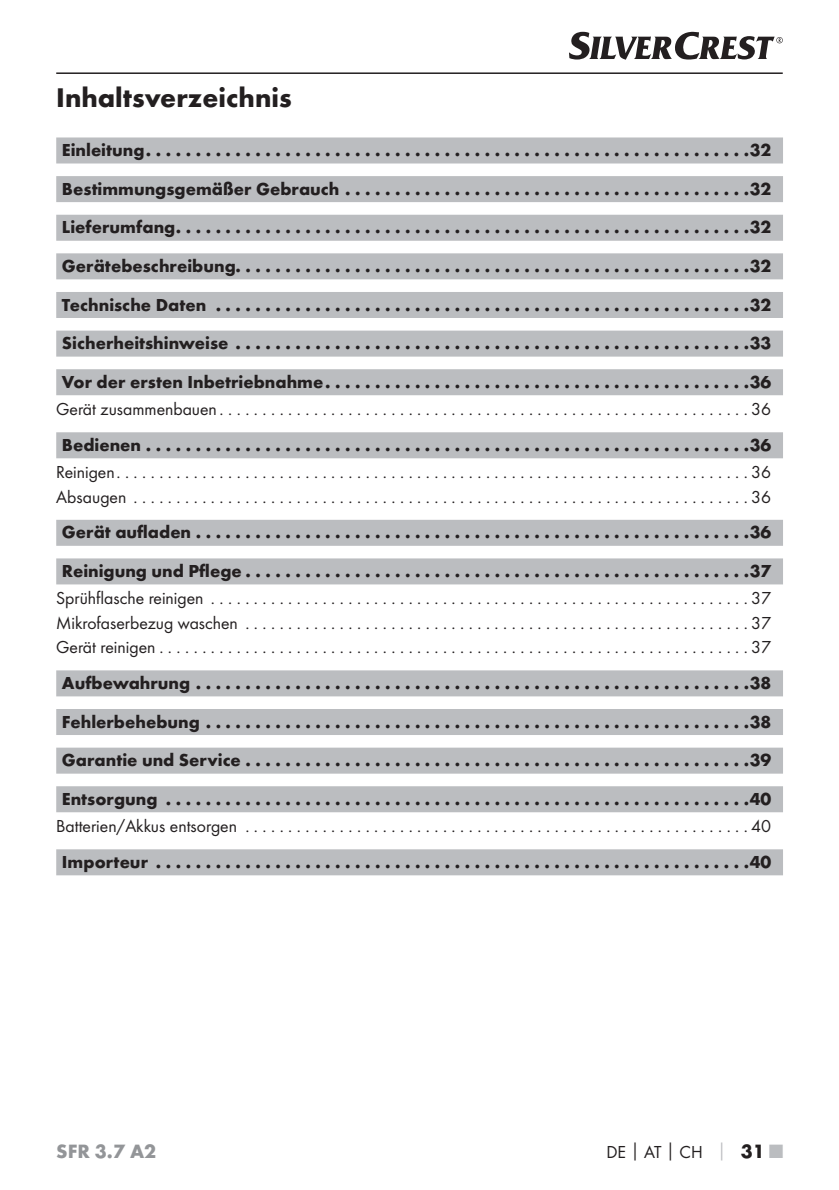
<style>
.page{position:relative;width:839px;height:1190px;background:#fff}
.page>*{position:absolute;margin:0;border:0;box-sizing:border-box;transform-origin:0 0}
.t1{font:700 28px "Futura";color:#231f20}
.t2{font:700 20px "Futura";color:#939598}
.t3{font:700 18px/38.6px "Futura";color:#231f20;text-align:justify}
.t4{font:18px/24.4px "Futura Boo";color:#231f20}
.s1{font-family:"Futura";font-weight:700}
.s2{font-family:"Futura";font-weight:700;color:#bbbdc0}
.s3{font-family:"Futura";font-weight:700;font-size:20px}
.s4{font-family:"Futura";font-weight:700;font-size:20px;color:#bbbdc0}
</style>
<div class="page">
<hr style="left:56px;top:72px;width:726px;height:2px;background:#231f20">
<svg style="left:569px;top:32px;width:213px;height:28px"></svg>
<div style="left:56px;top:137px;width:726px;height:26px;background:#bbbdc0"></div>
<div style="left:56px;top:176px;width:726px;height:26px;background:#bbbdc0"></div>
<div style="left:56px;top:215px;width:726px;height:26px;background:#bbbdc0"></div>
<div style="left:56px;top:253px;width:726px;height:26px;background:#bbbdc0"></div>
<div style="left:56px;top:292px;width:726px;height:26px;background:#bbbdc0"></div>
<div style="left:56px;top:330px;width:726px;height:26px;background:#bbbdc0"></div>
<div style="left:56px;top:369px;width:726px;height:26px;background:#bbbdc0"></div>
<div style="left:56px;top:432px;width:726px;height:26px;background:#bbbdc0"></div>
<div style="left:56px;top:520px;width:726px;height:26px;background:#bbbdc0"></div>
<div style="left:56px;top:558px;width:726px;height:26px;background:#bbbdc0"></div>
<div style="left:56px;top:670px;width:726px;height:26px;background:#bbbdc0"></div>
<div style="left:56px;top:709px;width:726px;height:26px;background:#bbbdc0"></div>
<div style="left:56px;top:747px;width:726px;height:26px;background:#bbbdc0"></div>
<div style="left:56px;top:786px;width:726px;height:26px;background:#bbbdc0"></div>
<div style="left:56px;top:849px;width:726px;height:26px;background:#bbbdc0"></div>
<h1 class="t1" style="left:56px;top:86px;width:237px">Inhaltsverzeichnis</h1>
<p class="t3" style="left:62px;top:132px;width:710px">Einleitung .............................................................32<br>Bestimmungsgemäßer Gebrauch .........................................32<br>Lieferumfang ..........................................................32<br>Gerätebeschreibung. . . . . . . . . . . . . . . . . . . . . . . . . . . . . . . . . . . . . . . . . . . . . . . . . . . .32<br>Technische Daten ......................................................32<br>Sicherheitshinweise ....................................................33<br>Vor der ersten Inbetriebnahme ...........................................36</p>
<p class="t4" style="left:56px;top:398px;width:716px">Gerät zusammenbauen ..............................................................36</p>
<p class="t3" style="left:62px;top:427px;width:710px">Bedienen .............................................................36</p>
<p class="t4" style="left:56px;top:461px;width:716px">Reinigen ..........................................................................36<br>Absaugen ........................................................................36</p>
<p class="t3" style="left:62px;top:514px;width:710px">Gerät aufladen ........................................................36<br>Reinigung und Pflege ...................................................37</p>
<p class="t4" style="left:56px;top:587px;width:716px;text-align:justify">Sprühflasche reinigen ...............................................................37<br>Mikrofaserbezug waschen ...........................................................37<br>Gerät reinigen .....................................................................37</p>
<p class="t3" style="left:62px;top:665px;width:710px">Aufbewahrung ........................................................38<br>Fehlerbehebung .......................................................38<br>Garantie und Service ...................................................39<br>Entsorgung ...........................................................40</p>
<p class="t4" style="left:56px;top:815px;width:716px">Batterien/Akkus entsorgen ...........................................................40</p>
<p class="t3" style="left:62px;top:844px;width:710px">Importeur ............................................................40</p>
<p class="t2" style="left:56px;top:1143px;width:101px">SFR 3.7 A2</p>
<p class="t4" style="left:606px;top:1140px;width:178px">DE<span class="s1">│</span>AT<span class="s1">│</span>CH <span class="s2">│</span> <span class="s3">31</span> <span class="s4">■</span></p>
</div>
